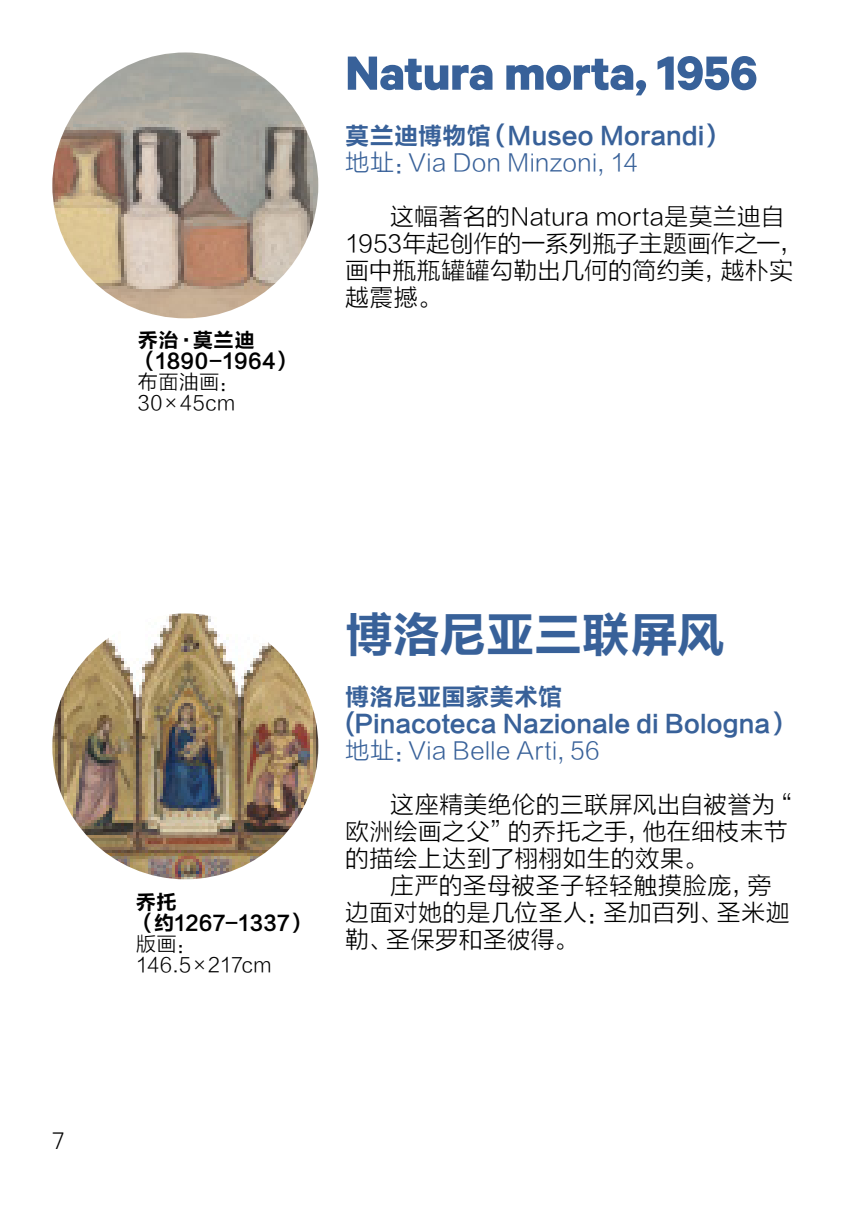
<style>
.page{position:relative;width:851px;height:1208px;background:#fff}
.page>*{position:absolute;margin:0;border:0;box-sizing:border-box;transform-origin:0 0}
.t1{font:700 54px "Calibre";letter-spacing:-.01em;color:#386199}
.t2{font:48px "FZLTCHK GBK1 0";letter-spacing:-.015em;color:#386199}
.t3{font:300 27px "Calibre";color:#000}
.t4{font:24px/27px "FZLTXHK";letter-spacing:.005em;color:#000}
.t5{font:24px/27px "FZLTCHK GBK1 0";letter-spacing:.005em;color:#386199}
.t6{font:24px "FZLTXHK";letter-spacing:.005em;color:#386199}
.t7{font:20.4px/21px "FZLTCHK GBK1 0";letter-spacing:.015em;color:#000}
.t8{font:20.4px/21px "FZLTXHK";letter-spacing:-.02em;color:#000}
.t9{font:20.4px/21px "FZLTXHK";letter-spacing:.015em;color:#000}
</style>
<div class="page">
<img style="left:52px;top:52px;width:266px;height:266px;border-radius:133px">
<img style="left:52px;top:613px;width:266px;height:266px;border-radius:133px">
<p class="t7" style="left:138px;top:330px;width:157px">乔治·莫兰迪（1890-1964）</p>
<p class="t9" style="left:138px;top:372px;width:102px">布面油画：<br>30×45cm</p>
<h1 class="t1" style="left:345px;top:40px;width:414px">Natura morta, 1956</h1>
<p class="t5" style="left:345px;top:122px;width:381px">莫兰迪博物馆（Museo Morandi）</p>
<p class="t6" style="left:345px;top:149px;width:295px">地址：Via Don Minzoni, 14</p>
<p class="t4" style="left:345px;top:203px;width:459px;text-indent:45px">这幅著名的Natura morta是莫兰迪自<br>1953年起创作的一系列瓶子主题画作之一，画中瓶瓶罐罐勾勒出几何的简约美，越朴实越震撼。</p>
<p class="t3" style="left:52px;top:1125px;width:13px">7</p>
<p class="t7" style="left:136px;top:892px;width:174px">乔托<br>（约1267-1337）</p>
<p class="t8" style="left:136px;top:934px;width:137px">版画：<br>146.5×217cm</p>
<h2 class="t2" style="left:345px;top:608px;width:381px">博洛尼亚三联屏风</h2>
<p class="t5" style="left:345px;top:683px;width:448px">博洛尼亚国家美术馆<br>(Pinacoteca Nazionale di Bologna）</p>
<p class="t6" style="left:345px;top:737px;width:256px">地址：Via Belle Arti, 56</p>
<p class="t4" style="left:345px;top:791px;width:449px;text-indent:45px">这座精美绝伦的三联屏风出自被誉为“欧洲绘画之父”的乔托之手，他在细枝末节的描绘上达到了栩栩如生的效果。</p>
<p class="t4" style="left:345px;top:872px;width:446px;text-indent:45px">庄严的圣母被圣子轻轻触摸脸庞，旁边面对她的是几位圣人：圣加百列、圣米迦勒、圣保罗和圣彼得。</p>
</div>
